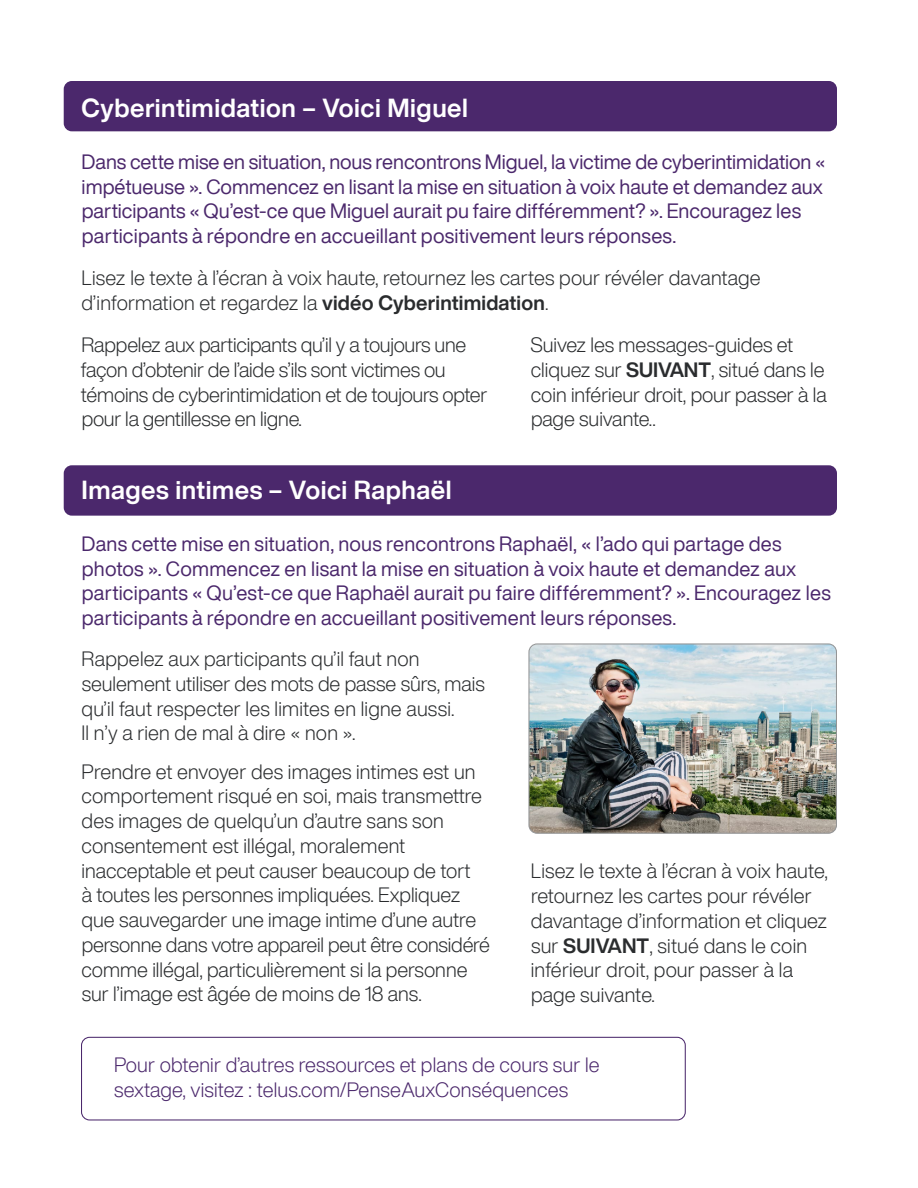
<style>
.page{position:relative;width:918px;height:1188px;background:#fff}
.page>*{position:absolute;margin:0;border:0;box-sizing:border-box;transform-origin:0 0}
.t1{font:700 25.5px "Helvetica Now Display";letter-spacing:.02em;color:#fff}
.Body{font:300 20.25px/24.8px "Helvetica Now Display";color:#2a2c2e}
.Intro{font:20.25px/24.8px "Helvetica Now Display";letter-spacing:.005em;color:#4b286c}
.Body-2{font:300 20.25px/24.8px "Helvetica Now Display";letter-spacing:.01em;color:#4b286c}
.s1{font-weight:700}
</style>
<div class="page">
<div style="left:64px;top:81px;width:773px;height:50px;background:#4b286c;border-radius:8px"></div>
<div style="left:64px;top:465px;width:773px;height:51px;background:#4b286c;border-radius:8px"></div>
<img style="left:530px;top:645px;width:305px;height:187px">
<div style="left:528px;top:643px;width:309px;height:191px;border:1px solid #949596;border-radius:8px"></div>
<div style="left:81px;top:1037px;width:605px;height:83px;border:1px solid #4b286c;border-radius:8px"></div>
<h4 class="t1" style="left:81px;top:90px;width:388px">Cyberintimidation – Voici Miguel</h4>
<p class="Intro" style="left:82px;top:149px;width:745px">Dans cette mise en situation, nous rencontrons Miguel, la victime de cyberintimidation « impétueuse ». Commencez en lisant la mise en situation à voix haute et demandez aux participants « Qu’est-ce que Miguel aurait pu faire différemment? ». Encouragez les participants à répondre en accueillant positivement leurs réponses.</p>
<p class="Body" style="left:82px;top:265px;width:680px">Lisez le texte à l’écran à voix haute, retournez les cartes pour révéler davantage d’information et regardez la <span class="s1">vidéo Cyberintimidation</span>.</p>
<p class="Body" style="left:81px;top:332px;width:408px">Rappelez aux participants qu’il y a toujours une façon d’obtenir de l’aide s’ils sont victimes ou témoins de cyberintimidation et de toujours opter pour la gentillesse en ligne.</p>
<p class="Body" style="left:531px;top:332px;width:298px">Suivez les messages-guides et cliquez sur <span class="s1">SUIVANT</span>, situé dans le coin inférieur droit, pour passer à la page suivante..</p>
<h4 class="t1" style="left:82px;top:473px;width:372px">Images intimes – Voici Raphaël</h4>
<p class="Intro" style="left:82px;top:531px;width:751px">Dans cette mise en situation, nous rencontrons Raphaël, « l’ado qui partage des photos ». Commencez en lisant la mise en situation à voix haute et demandez aux participants « Qu’est-ce que Raphaël aurait pu faire différemment? ». Encouragez les participants à répondre en accueillant positivement leurs réponses.</p>
<p class="Body" style="left:82px;top:646px;width:339px">Rappelez aux participants qu’il faut non</p>
<p class="Body" style="left:82px;top:671px;width:405px">seulement utiliser des mots de passe sûrs, mais qu’il faut respecter les limites en ligne aussi.</p>
<p class="Body" style="left:82px;top:721px;width:275px">Il n’y a rien de mal à dire « non ».</p>
<p class="Body" style="left:82px;top:759px;width:402px">Prendre et envoyer des images intimes est un comportement risqué en soi, mais transmettre des images de quelqu’un d’autre sans son consentement est illégal, moralement</p>
<p class="Body" style="left:82px;top:858px;width:410px">inacceptable et peut causer beaucoup de tort<br>à toutes les personnes impliquées. Expliquez que sauvegarder une image intime d’une autre personne dans votre appareil peut être considéré comme illégal, particulièrement si la personne</p>
<p class="Body" style="left:82px;top:982px;width:342px">sur l’image est âgée de moins de 18 ans.</p>
<p class="Body" style="left:531px;top:859px;width:299px">Lisez le texte à l’écran à voix haute, retournez les cartes pour révéler davantage d’information et cliquez sur <span class="s1">SUIVANT</span>, situé dans le coin inférieur droit, pour passer à la page suivante.</p>
<p class="Body-2" style="left:114px;top:1052px;width:487px">Pour obtenir d’autres ressources et plans de cours sur le sextage, visitez : telus.com/PenseAuxConséquences</p>
</div>
